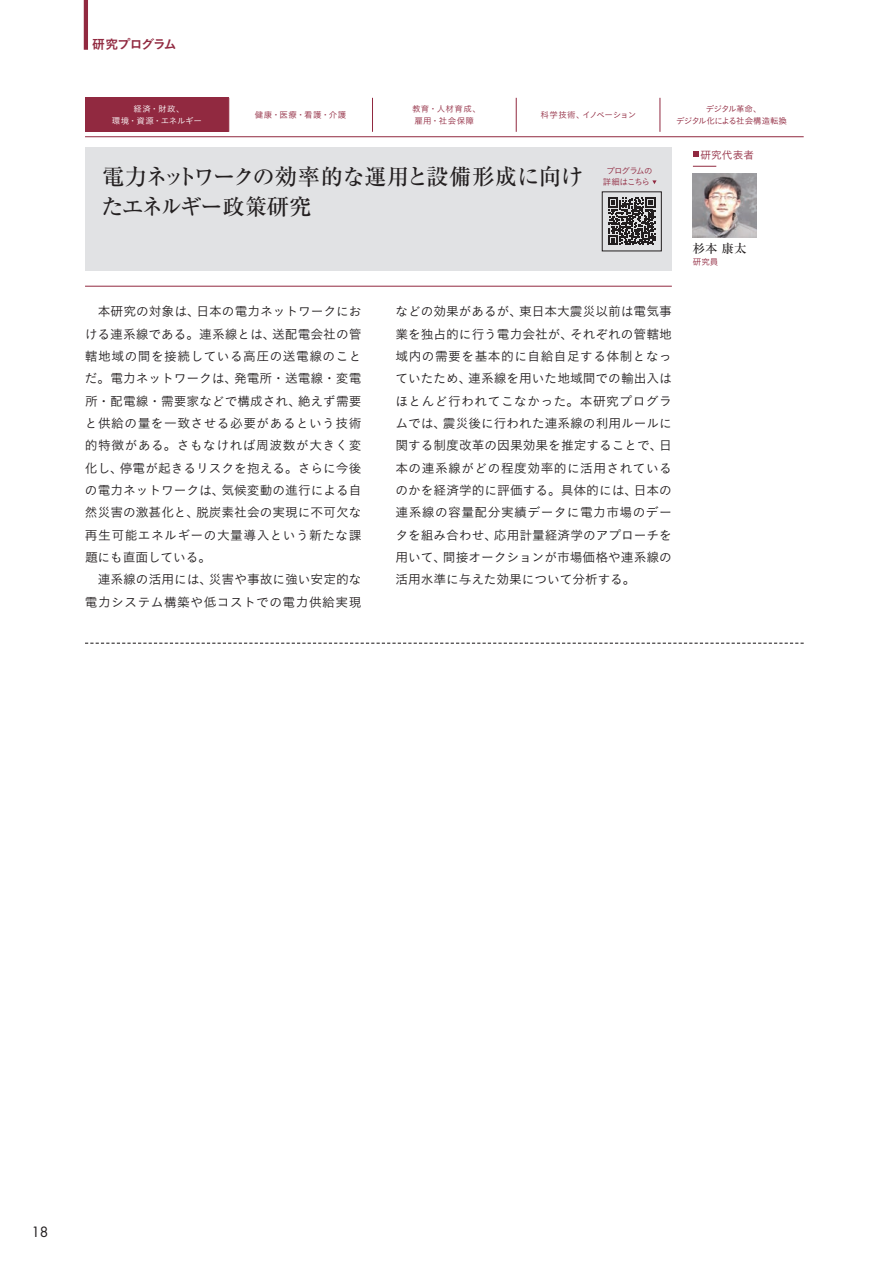
<style>
.page{position:relative;width:893px;height:1263px;background:#fff}
.page>*{position:absolute;margin:0;border:0;box-sizing:border-box;transform-origin:0 0}
.t1{font:500 22.35px/29.7px "Ryumin Pro";letter-spacing:-.035em;color:#231f20}
.t2{font:13.8px "Futura";color:#231f20}
.t3{font:12.75px/22.4px "Koburina Go Std W3";color:#231f20;text-align:justify}
.t4{font:12.75px/22.4px "Koburina Go Std W3";letter-spacing:.025em;color:#231f20;text-align:right}
.t5{font:12.75px "Koburina Go Std W6";letter-spacing:-.075em;color:#912940}
.t6{font:500 12.15px "Ryumin Pro";color:#231f20}
.t7{font:10.65px "Koburina Go Std W3";letter-spacing:.01em;color:#912940}
.t8{font:8.55px/11.7px "Koburina Go Std W3";letter-spacing:-.07em;color:#912940;text-align:center}
.t9{font:8.55px/11.7px "Koburina Go Std W3";letter-spacing:.02em;color:#fff;text-align:center}
.t10{font:8.55px/11.7px "Koburina Go Std W3";letter-spacing:.05em;color:#912940}
.t11{font:8.55px "Koburina Go Std W3";letter-spacing:-.035em;color:#912940}
.t12{font:8.55px/11.7px "Koburina Go Std W3";letter-spacing:-.11em;color:#912940;text-align:center}
.t13{font:8.55px "Koburina Go Std W3";letter-spacing:-.06em;color:#912940}
</style>
<div class="page">
<hr style="left:84px;top:0;width:4px;height:50px;background:#912940">
<svg style="left:85px;top:643px;width:719px;height:1px"></svg>
<div style="left:85px;top:147px;width:587px;height:123px;background:#e1e2e4"></div>
<svg style="left:652px;top:180px;width:5px;height:4px"></svg>
<div style="left:85px;top:98px;width:144px;height:34px;background:#912940"></div>
<hr style="left:229px;top:98px;width:1px;height:34px;background:#912940">
<hr style="left:372px;top:98px;width:1px;height:34px;background:#912940">
<hr style="left:516px;top:98px;width:1px;height:34px;background:#912940">
<hr style="left:660px;top:98px;width:1px;height:34px;background:#912940">
<hr style="left:85px;top:286px;width:587px;height:1px;background:#912940">
<hr style="left:85px;top:136px;width:719px;height:1px;background:#912940">
<svg style="left:693px;top:152px;width:5px;height:5px"></svg>
<svg style="left:693px;top:166px;width:23px;height:1px"></svg>
<svg style="left:608px;top:198px;width:48px;height:47px"></svg>
<div style="left:602px;top:192px;width:60px;height:59px;border:1px solid #231f20"></div>
<img style="left:693px;top:174px;width:64px;height:64px">
<p class="t5" style="left:92px;top:34px;width:86px">研究プログラム</p>
<p class="t9" style="left:112px;top:103px;width:92px">経済・財政、<br>環境・資源・エネルギー</p>
<p class="t11" style="left:255px;top:108px;width:93px">健康・医療・看護・介護</p>
<p class="t10" style="left:412px;top:103px;width:70px">教育・人材育成、雇用・社会保障</p>
<p class="t13" style="left:540px;top:108px;width:97px">科学技術、イノベーション</p>
<p class="t8" style="left:676px;top:103px;width:112px">デジタル革命、<br>デジタル化による社会構造転換</p>
<p class="t7" style="left:700px;top:146px;width:55px">研究代表者</p>
<h1 class="t1" style="left:101px;top:161px;width:484px">電力ネットワークの効率的な運用と設備形成に向けたエネルギー政策研究</h1>
<p class="t12" style="left:603px;top:164px;width:51px">プログラムの詳細はこちら</p>
<p class="t3" style="left:85px;top:300px;width:278px;text-indent:13px">本研究の対象は、日本の電力ネットワークにおける連系線である。連系線とは、送配電会社の管轄地域の間を接続している高圧の送電線のことだ。電力ネットワークは、発電所・送電線・変電所・配電線・需要家などで構成され、絶えず需要と供給の量を一致させる必要があるという技術的特徴がある。さもなければ周波数が大きく変化し、停電が起きるリスクを抱える。さらに今後の電力ネットワークは、気候変動の進行による自然災害の激甚化と、脱炭素社会の実現に不可欠な再生可能エネルギーの大量導入という新たな課題にも直面している。</p>
<p class="t4" style="left:85px;top:568px;width:278px">連系線の活用には、災害や事故に強い安定的な電力システム構築や低コストでの電力供給実現</p>
<p class="t3" style="left:395px;top:300px;width:278px">などの効果があるが、東日本大震災以前は電気事業を独占的に行う電力会社が、それぞれの管轄地域内の需要を基本的に自給自足する体制となっていたため、連系線を用いた地域間での輸出入はほとんど行われてこなかった。本研究プログラムでは、震災後に行われた連系線の利用ルールに関する制度改革の因果効果を推定することで、日本の連系線がどの程度効率的に活用されているのかを経済学的に評価する。具体的には、日本の連系線の容量配分実績データに電力市場のデータを組み合わせ、応用計量経済学のアプローチを用いて、間接オークションが市場価格や連系線の活用水準に与えた効果について分析する。</p>
<p class="t6" style="left:693px;top:238px;width:55px">杉本 康太</p>
<p class="t11" style="left:693px;top:256px;width:27px">研究員</p>
<p class="t2" style="left:31px;top:1223px;width:19px">18</p>
</div>
